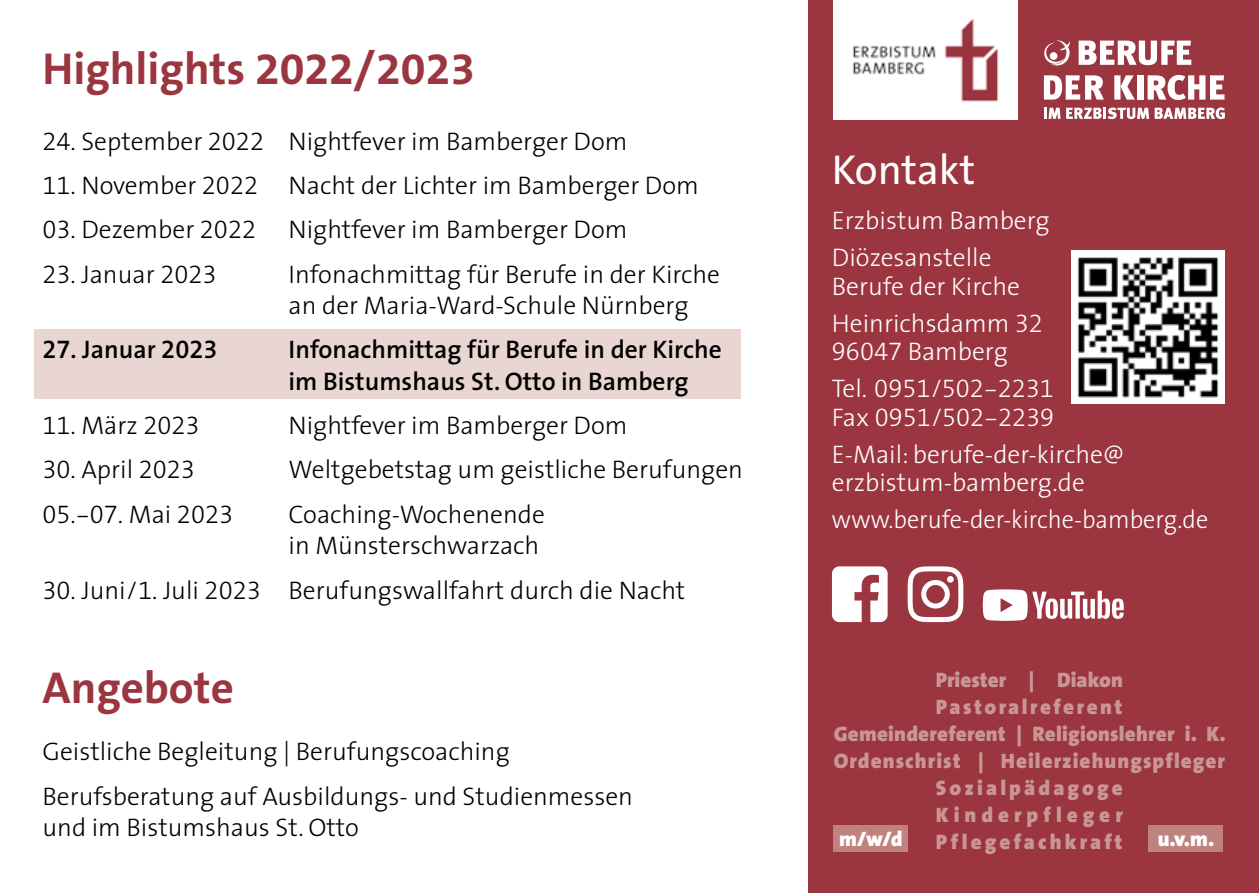
<style>
.page{position:relative;width:1259px;height:893px;background:#fff}
.page>*{position:absolute;margin:0;border:0;box-sizing:border-box;transform-origin:0 0}
.t1{font:700 45px "The Sans B W7";color:#9b3540}
.t2{font:42px "The Sans";color:#fff}
.t3{font:300 25.5px/31.5px "The Sans";color:#000}
.t4{font:300 25.5px/36.9px "The Sans";color:#fff}
.t5{font:600 25.5px/31.5px "The Sans";color:#000}
.t6{font:25.5px "The Sans Light Expert";color:#000}
.t7{font:25.5px/28.5px "The Sans Light Expert";color:#fff}
.t8{font:300 25.5px "The Sans";color:#fff;scale:.95 1}
.t9{font:25.5px "The Sans Semi Bold Expert";color:#000}
.t10{font:900 21px/27px "The Sans";letter-spacing:.05em;color:#c99692;text-align:center}
.t11{font:900 21px "The Sans";letter-spacing:.15em;color:#c99692}
.t12{font:900 21px "The Sans";color:#fff}
.s1{font-family:"The Sans Light Expert";font-weight:400}
.s2{font-family:"The Sans";font-weight:300}
.s3{font-family:"The Sans";font-weight:600}
</style>
<div class="page">
<div style="left:34px;top:330px;width:706px;height:69px;background:#e9d5d2"></div>
<div style="left:808px;top:0;width:451px;height:893px;background:#9b3540"></div>
<div style="left:1071px;top:251px;width:154px;height:153px;background:#fff"></div>
<img style="left:1077px;top:257px;width:142px;height:141px">
<img style="left:833px;top:0;width:184px;height:119px">
<svg style="left:1078px;top:41px;width:113px;height:24px"></svg>
<svg style="left:1044px;top:75px;width:60px;height:25px"></svg>
<svg style="left:1114px;top:75px;width:21px;height:25px"></svg>
<div style="left:1136px;top:75px;width:7px;height:25px;background:#fff"></div>
<svg style="left:1147px;top:75px;width:77px;height:25px"></svg>
<svg style="left:1044px;top:108px;width:16px;height:11px"></svg>
<svg style="left:1066px;top:107px;width:159px;height:12px"></svg>
<svg style="left:1044px;top:40px;width:26px;height:25px"></svg>
<svg style="left:832px;top:566px;width:55px;height:56px"></svg>
<svg style="left:907px;top:566px;width:56px;height:56px"></svg>
<div style="left:947px;top:576px;width:6px;height:7px;background:#fff;border-radius:50%"></div>
<div style="left:833px;top:825px;width:75px;height:27px;background:#c0827e"></div>
<div style="left:1148px;top:825px;width:74px;height:27px;background:#c0827e"></div>
<svg style="left:982px;top:589px;width:141px;height:32px"></svg>
<h1 class="t1" style="left:43px;top:40px;width:434px">Highlights 2022/2023</h1>
<p class="t3" style="left:43px;top:125px;width:586px"><span class="s1">24.</span> September <span class="s1">2022</span> Nightfever im Bamberger Dom</p>
<p class="t3" style="left:43px;top:169px;width:658px"><span class="s1">11.</span> November <span class="s1">2022</span> Nacht der Lichter im Bamberger Dom</p>
<p class="t3" style="left:43px;top:213px;width:215px"><span class="s1">03.</span> Dezember <span class="s1">2022</span></p>
<p class="t3" style="left:289px;top:213px;width:340px">Nightfever im Bamberger Dom</p>
<p class="t6" style="left:43px;top:253px;width:175px">23. <span class="s2">Januar</span> 2023</p>
<p class="t3" style="left:289px;top:257px;width:433px">Infonachmittag für Berufe in der Kirche an der Maria-Ward-Schule Nürnberg</p>
<p class="t9" style="left:43px;top:329px;width:176px">27. <span class="s3">Januar</span> 2023</p>
<p class="t5" style="left:289px;top:333px;width:435px">Infonachmittag für Berufe in der Kirche im Bistumshaus St. Otto in Bamberg</p>
<p class="t6" style="left:43px;top:404px;width:159px">11. <span class="s2">März</span> 2023</p>
<p class="t3" style="left:289px;top:409px;width:340px">Nightfever im Bamberger Dom</p>
<p class="t6" style="left:43px;top:449px;width:154px">30. <span class="s2">April</span> 2023</p>
<p class="t3" style="left:289px;top:453px;width:456px">Weltgebetstag um geistliche Berufungen</p>
<p class="t6" style="left:43px;top:493px;width:192px">05.-07. <span class="s2">Mai</span> 2023</p>
<p class="t3" style="left:289px;top:498px;width:258px">Coaching-Wochenende in Münsterschwarzach</p>
<p class="t3" style="left:43px;top:573px;width:644px"><span class="s1">30.</span> Juni<span class="s1">/1.</span> Juli <span class="s1">2023</span> Berufungswallfahrt durch die Nacht</p>
<h1 class="t1" style="left:43px;top:659px;width:193px">Angebote</h1>
<p class="t3" style="left:43px;top:729px;width:592px;line-height:44.4px">Geistliche Begleitung | Berufungscoaching<br>Berufsberatung auf Ausbildungs- und Studienmessen</p>
<p class="t3" style="left:43px;top:811px;width:318px">und im Bistumshaus St. Otto</p>
<h2 class="t2" style="left:832px;top:135px;width:145px">Kontakt</h2>
<p class="t4" style="left:832px;top:201px;width:219px">Erzbistum Bamberg<br>Diözesanstelle</p>
<p class="t4" style="left:832px;top:267px;width:212px">Berufe der Kirche<br>Heinrichsdamm <span class="s1">32</span></p>
<p class="t4" style="left:832px;top:332px;width:177px"><span class="s1">96047</span> Bamberg</p>
<p class="t7" style="left:832px;top:374px;width:224px"><span class="s2">Tel.</span> 0951/502-2231<br><span class="s2">Fax</span> 0951/502-2239</p>
<p class="t4" style="left:832px;top:439px;width:294px;line-height:28.5px">E-Mail: berufe-der-kirche@ erzbistum-bamberg.de</p>
<p class="t8" style="left:832px;top:499px;width:398px">www.berufe-der-kirche-bamberg.de</p>
<p class="t10" style="left:833px;top:666px;width:394px">Priester | Diakon<br>Pastoralreferent<br>Gemeindereferent | Religionslehrer i. K.<br>Ordenschrist | Heilerziehungspfleger<br>Sozialpädagoge<br>Kinderpfleger</p>
<p class="t12" style="left:839px;top:821px;width:65px">m/w/d</p>
<p class="t11" style="left:935px;top:824px;width:188px">Pflegefachkraft</p>
<p class="t12" style="left:1157px;top:821px;width:58px">u.v.m.</p>
</div>
